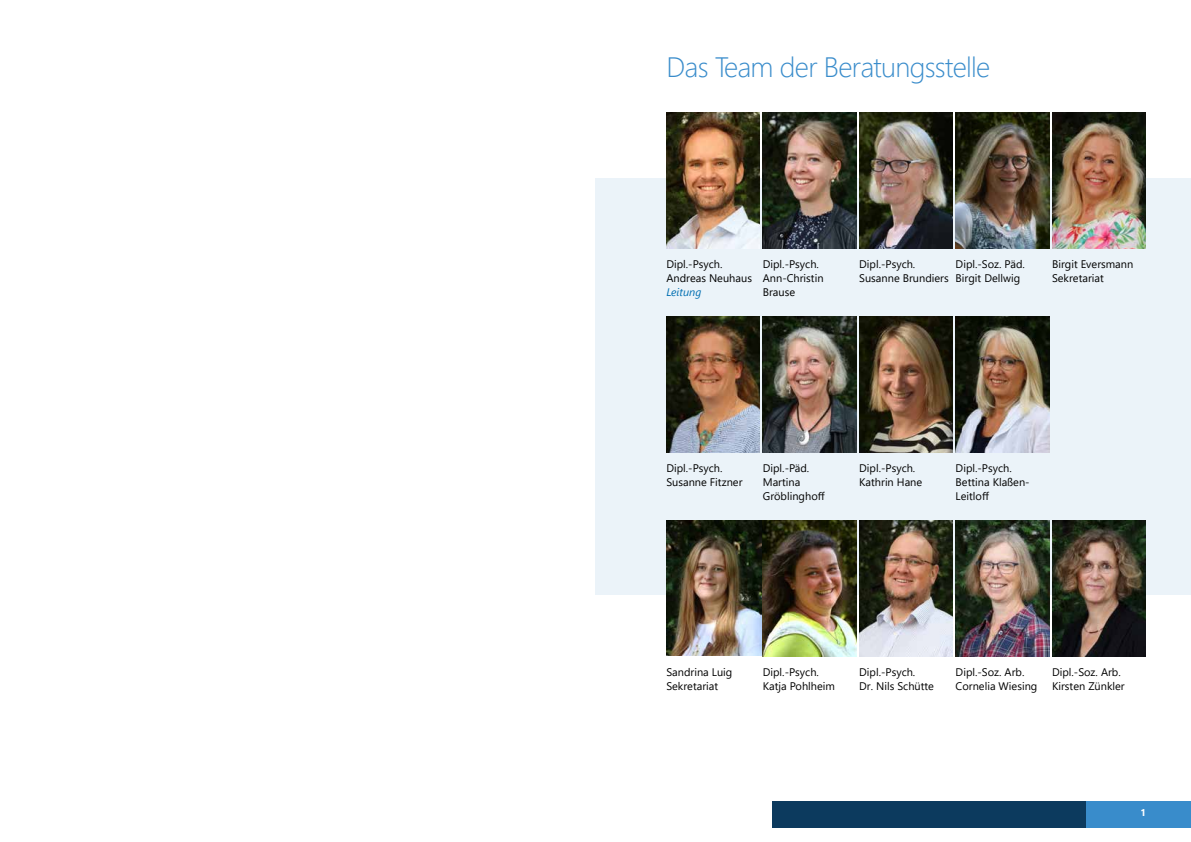
<style>
.page{position:relative;width:1191px;height:842px;background:#fff}
.page>*{position:absolute;margin:0;border:0;box-sizing:border-box;transform-origin:0 0}
.t1{font:300 28px "Segoe UI";letter-spacing:-.025em;color:#398ccb}
.t2{font:11px/14px "Segoe UI";color:#000}
.t3{font:italic 11px "Segoe UI";color:#006eb1}
.t4{font:700 9.7px "Segoe UI";color:#fff}
</style>
<div class="page">
<div style="left:595px;top:178px;width:596px;height:416px;background:#ebf3f9"></div>
<img style="left:666px;top:112px;width:94px;height:137px">
<img style="left:763px;top:112px;width:93px;height:137px">
<img style="left:859px;top:112px;width:93px;height:137px">
<img style="left:955px;top:112px;width:94px;height:137px">
<img style="left:1052px;top:112px;width:93px;height:137px">
<img style="left:666px;top:317px;width:94px;height:136px">
<img style="left:763px;top:317px;width:93px;height:136px">
<img style="left:859px;top:317px;width:93px;height:136px">
<img style="left:955px;top:317px;width:94px;height:136px">
<img style="left:666px;top:521px;width:95px;height:135px">
<img style="left:763px;top:521px;width:93px;height:136px">
<img style="left:859px;top:521px;width:93px;height:136px">
<img style="left:955px;top:521px;width:94px;height:136px">
<img style="left:1052px;top:521px;width:93px;height:136px">
<div style="left:772px;top:801px;width:314px;height:27px;background:#0c3a5e"></div>
<div style="left:1086px;top:801px;width:105px;height:27px;background:#398ccb"></div>
<h1 class="t1" style="left:666px;top:41px;width:325px">Das Team der Beratungsstelle</h1>
<p class="t2" style="left:666px;top:256px;width:87px">Dipl.-Psych.<br>Andreas Neuhaus</p>
<p class="t3" style="left:666px;top:282px;width:36px">Leitung</p>
<p class="t2" style="left:763px;top:256px;width:62px">Dipl.-Psych.<br>Ann-Christin<br>Brause</p>
<p class="t2" style="left:859px;top:256px;width:91px">Dipl.-Psych.<br>Susanne Brundiers</p>
<p class="t2" style="left:955px;top:256px;width:71px">Dipl.-Soz. Päd.<br>Birgit Dellwig</p>
<p class="t2" style="left:1052px;top:256px;width:83px">Birgit Eversmann<br>Sekretariat</p>
<p class="t2" style="left:666px;top:460px;width:78px">Dipl.-Psych.<br>Susanne Fitzner</p>
<p class="t2" style="left:763px;top:460px;width:63px">Dipl.-Päd.<br>Martina<br>Gröblinghoff</p>
<p class="t2" style="left:859px;top:460px;width:65px">Dipl.-Psych.<br>Kathrin Hane</p>
<p class="t2" style="left:955px;top:460px;width:76px">Dipl.-Psych.<br>Bettina Klaßen-<br>Leitloff</p>
<p class="t2" style="left:666px;top:664px;width:68px">Sandrina Luig<br>Sekretariat</p>
<p class="t2" style="left:763px;top:664px;width:74px">Dipl.-Psych.<br>Katja Pohlheim</p>
<p class="t2" style="left:859px;top:664px;width:76px">Dipl.-Psych.<br>Dr. Nils Schütte</p>
<p class="t2" style="left:955px;top:664px;width:83px">Dipl.-Soz. Arb.<br>Cornelia Wiesing</p>
<p class="t2" style="left:1052px;top:664px;width:74px">Dipl.-Soz. Arb.<br>Kirsten Zünkler</p>
<p class="t4" style="left:1140px;top:803px;width:7px">1</p>
</div>
